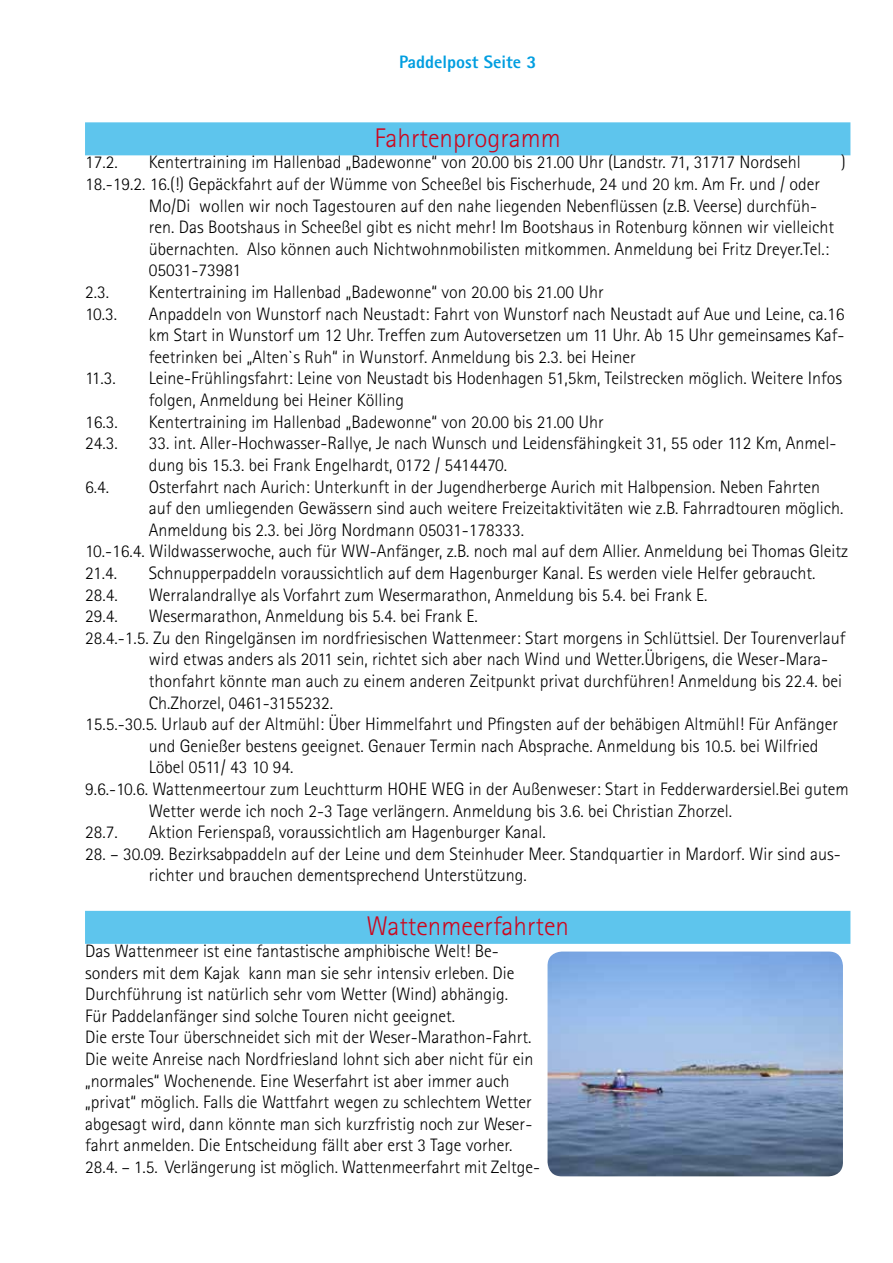
<style>
.page{position:relative;width:893px;height:1263px;background:#fff}
.page>*{position:absolute;margin:0;border:0;box-sizing:border-box;transform-origin:0 0}
.t1{font:300 27px "Rotis Sans Serif";color:#cd071e}
.t2{font:300 18px/21.6px "Rotis Sans Serif";color:#000}
.t3{font:800 18px "Rotis Sans Serif";color:#009ee0}
</style>
<div class="page">
<div style="left:85px;top:122px;width:765px;height:33px;background:#5ec5ed"></div>
<div style="left:85px;top:911px;width:765px;height:33px;background:#5ec5ed"></div>
<img style="left:549px;top:953px;width:292px;height:222px">
<div style="left:540px;top:944px;width:310px;height:240px;border:8px solid #fff;border-radius:18px"></div>
<p class="t3" style="left:399px;top:51px;width:139px">Paddelpost Seite 3</p>
<h1 class="t1" style="left:374px;top:122px;width:188px">Fahrtenprogramm</h1>
<p class="t2" style="left:85px;top:152px;width:34px">17.2.</p>
<p class="t2" style="left:149px;top:152px;width:653px">Kentertraining im Hallenbad „Badewonne“ von 20.00 bis 21.00 Uhr (Landstr. 71, 31717 Nordsehl</p>
<p class="t2" style="left:841px;top:152px;width:6px">)</p>
<p class="t2" style="left:85px;top:173px;width:737px">18.-19.2. 16.(!) Gepäckfahrt auf der Wümme von Scheeßel bis Fischerhude, 24 und 20 km. Am Fr. und / oder</p>
<p class="t2" style="left:149px;top:195px;width:670px">Mo/Di wollen wir noch Tagestouren auf den nahe liegenden Nebenflüssen (z.B. Veerse) durchfüh-</p>
<p class="t2" style="left:149px;top:216px;width:687px">ren. Das Bootshaus in Scheeßel gibt es nicht mehr! Im Bootshaus in Rotenburg können wir vielleicht</p>
<p class="t2" style="left:149px;top:238px;width:682px">übernachten. Also können auch Nichtwohnmobilisten mitkommen. Anmeldung bei Fritz Dreyer.Tel.:</p>
<p class="t2" style="left:149px;top:260px;width:94px">05031-73981</p>
<p class="t2" style="left:85px;top:281px;width:25px">2.3.</p>
<p class="t2" style="left:149px;top:281px;width:456px">Kentertraining im Hallenbad „Badewonne“ von 20.00 bis 21.00 Uhr</p>
<p class="t2" style="left:85px;top:303px;width:33px">10.3.</p>
<p class="t2" style="left:149px;top:303px;width:697px;text-align:justify">Anpaddeln von Wunstorf nach Neustadt: Fahrt von Wunstorf nach Neustadt auf Aue und Leine, ca.16 km Start in Wunstorf um 12 Uhr. Treffen zum Autoversetzen um 11 Uhr. Ab 15 Uhr gemeinsames Kaf&shy;feetrinken bei „Alten`s Ruh“ in Wunstorf. Anmeldung bis 2.3. bei Heiner</p>
<p class="t2" style="left:85px;top:368px;width:32px">11.3.</p>
<p class="t2" style="left:149px;top:368px;width:695px">Leine-Frühlingsfahrt: Leine von Neustadt bis Hodenhagen 51,5km, Teilstrecken möglich. Weitere Infos folgen, Anmeldung bei Heiner Kölling</p>
<p class="t2" style="left:85px;top:411px;width:34px">16.3.</p>
<p class="t2" style="left:149px;top:411px;width:456px">Kentertraining im Hallenbad „Badewonne“ von 20.00 bis 21.00 Uhr</p>
<p class="t2" style="left:85px;top:432px;width:34px">24.3.</p>
<p class="t2" style="left:149px;top:432px;width:689px">33. int. Aller-Hochwasser-Rallye, Je nach Wunsch und Leidensfähingkeit 31, 55 oder 112 Km, Anmel&shy;dung bis 15.3. bei Frank Engelhardt, 0172 / 5414470.</p>
<p class="t2" style="left:85px;top:476px;width:25px">6.4.</p>
<p class="t2" style="left:149px;top:476px;width:673px">Osterfahrt nach Aurich: Unterkunft in der Jugendherberge Aurich mit Halbpension. Neben Fahrten</p>
<p class="t2" style="left:149px;top:497px;width:696px">auf den umliegenden Gewässern sind auch weitere Freizeitaktivitäten wie z.B. Fahrradtouren möglich.</p>
<p class="t2" style="left:149px;top:519px;width:377px">Anmeldung bis 2.3. bei Jörg Nordmann 05031-178333.</p>
<p class="t2" style="left:85px;top:540px;width:765px">10.-16.4. Wildwasserwoche, auch für WW-Anfänger, z.B. noch mal auf dem Allier. Anmeldung bei Thomas Gleitz</p>
<p class="t2" style="left:85px;top:562px;width:33px">21.4.</p>
<p class="t2" style="left:149px;top:562px;width:668px">Schnupperpaddeln voraussichtlich auf dem Hagenburger Kanal. Es werden viele Helfer gebraucht.</p>
<p class="t2" style="left:85px;top:584px;width:34px">28.4.</p>
<p class="t2" style="left:149px;top:584px;width:560px">Werralandrallye als Vorfahrt zum Wesermarathon, Anmeldung bis 5.4. bei Frank E.</p>
<p class="t2" style="left:85px;top:605px;width:34px">29.4.</p>
<p class="t2" style="left:149px;top:605px;width:330px">Wesermarathon, Anmeldung bis 5.4. bei Frank E.</p>
<p class="t2" style="left:85px;top:627px;width:762px">28.4.-1.5. Zu den Ringelgänsen im nordfriesischen Wattenmeer: Start morgens in Schlüttsiel. Der Tourenverlauf</p>
<p class="t2" style="left:149px;top:648px;width:681px">wird etwas anders als 2011 sein, richtet sich aber nach Wind und Wetter.Übrigens, die Weser-Mara-</p>
<p class="t2" style="left:149px;top:670px;width:695px">thonfahrt könnte man auch zu einem anderen Zeitpunkt privat durchführen! Anmeldung bis 22.4. bei</p>
<p class="t2" style="left:149px;top:692px;width:186px">Ch.Zhorzel, 0461-3155232.</p>
<p class="t2" style="left:85px;top:713px;width:754px">15.5.-30.5. Urlaub auf der Altmühl: Über Himmelfahrt und Pfingsten auf der behäbigen Altmühl! Für Anfänger</p>
<p class="t2" style="left:149px;top:735px;width:671px">und Genießer bestens geeignet. Genauer Termin nach Absprache. Anmeldung bis 10.5. bei Wilfried</p>
<p class="t2" style="left:149px;top:756px;width:146px">Löbel 0511/ 43 10 94.</p>
<p class="t2" style="left:85px;top:778px;width:765px">9.6.-10.6. Wattenmeertour zum Leuchtturm HOHE WEG in der Außenweser: Start in Fedderwardersiel.Bei gutem</p>
<p class="t2" style="left:149px;top:800px;width:585px">Wetter werde ich noch 2-3 Tage verlängern. Anmeldung bis 3.6. bei Christian Zhorzel.</p>
<p class="t2" style="left:85px;top:821px;width:34px">28.7.</p>
<p class="t2" style="left:149px;top:821px;width:398px">Aktion Ferienspaß, voraussichtlich am Hagenburger Kanal.</p>
<p class="t2" style="left:149px;top:843px;width:694px;text-indent:-64px">28. – 30.09. Bezirksabpaddeln auf der Leine und dem Steinhuder Meer. Standquartier in Mardorf. Wir sind aus&shy;richter und brauchen dementsprechend Unterstützung.</p>
<h1 class="t1" style="left:366px;top:911px;width:204px">Wattenmeerfahrten</h1>
<p class="t2" style="left:85px;top:940px;width:456px">Das Wattenmeer ist eine fantastische amphibische Welt! Be&shy;sonders mit dem Kajak kann man sie sehr intensiv erleben. Die Durchführung ist natürlich sehr vom Wetter (Wind) abhängig.<br>Für Paddelanfänger sind solche Touren nicht geeignet.<br>Die erste Tour überschneidet sich mit der Weser-Marathon-Fahrt.<br>Die weite Anreise nach Nordfriesland lohnt sich aber nicht für ein „normales“ Wochenende. Eine Weserfahrt ist aber immer auch „privat“ möglich. Falls die Wattfahrt wegen zu schlechtem Wetter abgesagt wird, dann könnte man sich kurzfristig noch zur Weser&shy;fahrt anmelden. Die Entscheidung fällt aber erst 3 Tage vorher.<br>28.4. – 1.5. Verlängerung ist möglich. Wattenmeerfahrt mit Zeltge-</p>
</div>
